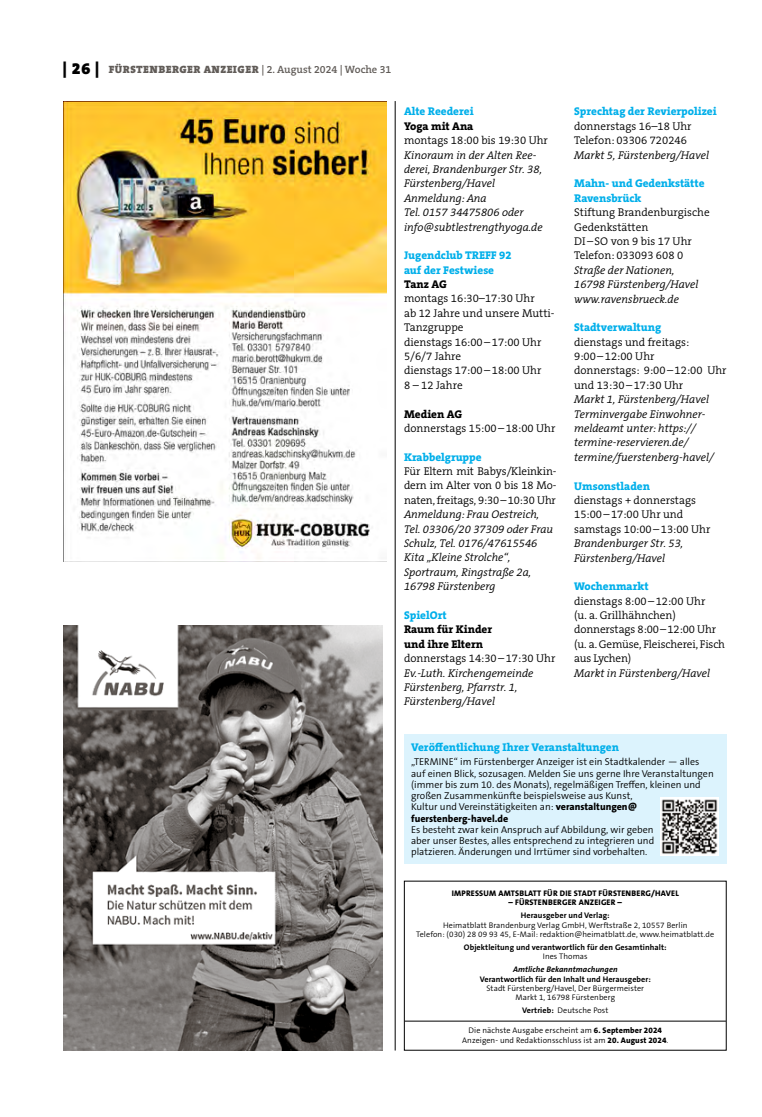
<style>
.page{position:relative;width:762px;height:1117px;background:#fff}
.page>*{position:absolute;margin:0;border:0;box-sizing:border-box;transform-origin:0 0}
.t1{font:300 11.25px/14.4px "The Serif B W4";color:#000}
.t2{font:italic 300 11.25px/14.4px "The Serif B W4";color:#000}
.t3{font:800 11.25px/14.4px "The Serif B W8";color:#00afea}
.t4{font:800 11.25px/14.4px "The Serif B W8";color:#000}
.t5{font:900 10.62px "The Serif B W9";letter-spacing:.045em;color:#615c58}
.t6{font:300 10px/11.2px "The Sans B W4";color:#000}
.t7{font:800 10px "The Sans B W8";color:#000}
.t8{font:300 8.12px/9.4px "The Sans B W4";letter-spacing:.01em;color:#000;text-align:center}
.t9{font:700 8.12px "The Sans B W7";letter-spacing:.01em;color:#000}
.t10{font:800 8.12px "The Sans B W8";letter-spacing:.03em;color:#000}
.t11{font:italic 700 8.12px "The Sans B W7";letter-spacing:.01em;color:#000}
.s1{font-size:16.25px;color:#000}
.s2{font-family:"The Serif B W6";font-weight:600}
.s3{font-family:"The Sans B W8";font-weight:800}
.s4{font-family:"The Sans B W7";font-weight:700}
</style>
<div class="page">
<hr style="left:395px;top:101px;width:1px;height:949px;background:#000">
<div style="left:404px;top:733px;width:322px;height:130px;background:#dcf3fd"></div>
<img style="left:661px;top:797px;width:57px;height:58px">
<img style="left:64px;top:101px;width:322px;height:458px">
<img style="left:64px;top:625px;width:319px;height:425px">
<hr style="left:405px;top:1020px;width:321px;height:1px;background:#000">
<p class="t5" style="left:63px;top:63px;width:330px"><span class="s1">| 26 |</span> FÜRSTENBERGER ANZEIGER <span class="s2">| 2. August 2024 | Woche 31</span></p>
<p class="t3" style="left:404px;top:104px;width:71px">Alte Reederei</p>
<p class="t4" style="left:404px;top:119px;width:71px">Yoga mit Ana</p>
<p class="t1" style="left:404px;top:133px;width:145px">montags 18:00 bis 19:30 Uhr</p>
<p class="t2" style="left:404px;top:148px;width:140px">Kinoraum in der Alten Ree&shy;derei, Brandenburger Str. 38,<br>Fürstenberg/Havel<br>Anmeldung: Ana<br>Tel. 0157 34475806 oder info@subtlestrengthyoga.de</p>
<p class="t3" style="left:404px;top:248px;width:109px">Jugendclub TREFF 92 auf der Festwiese</p>
<p class="t4" style="left:404px;top:277px;width:44px">Tanz AG</p>
<p class="t1" style="left:404px;top:291px;width:152px">montags 16:30–17:30 Uhr<br>ab 12 Jahre und unsere Mutti-<br>Tanzgruppe<br>dienstags 16:00–17:00 Uhr<br>5/6/7 Jahre<br>dienstags 17:00–18:00 Uhr<br>8 – 12 Jahre</p>
<p class="t4" style="left:404px;top:406px;width:60px">Medien AG</p>
<p class="t1" style="left:404px;top:421px;width:153px">donnerstags 15:00–18:00 Uhr</p>
<p class="t3" style="left:404px;top:449px;width:79px">Krabbelgruppe</p>
<p class="t1" style="left:404px;top:464px;width:154px;text-align:justify">Für Eltern mit Babys/Kleinkin&shy;dern im Alter von 0 bis 18 Mo&shy;naten, freitags, 9:30–10:30 Uhr</p>
<p class="t2" style="left:404px;top:507px;width:151px">Anmeldung: Frau Oestreich,<br>Tel. 03306/20 37309 oder Frau<br>Schulz, Tel. 0176/47615546<br>Kita „Kleine Strolche“,<br>Sportraum, Ringstraße 2a,<br>16798 Fürstenberg</p>
<p class="t3" style="left:404px;top:607px;width:44px">SpielOrt</p>
<p class="t4" style="left:404px;top:622px;width:90px">Raum für Kinder und ihre Eltern</p>
<p class="t1" style="left:404px;top:651px;width:153px">donnerstags 14:30–17:30 Uhr</p>
<p class="t2" style="left:404px;top:665px;width:131px">Ev.-Luth. Kirchengemeinde<br>Fürstenberg, Pfarrstr. 1,<br>Fürstenberg/Havel</p>
<p class="t3" style="left:574px;top:104px;width:144px">Sprechtag der Revierpolizei</p>
<p class="t1" style="left:574px;top:119px;width:119px">donnerstags 16–18 Uhr<br>Telefon: 03306 720246</p>
<p class="t2" style="left:574px;top:148px;width:136px">Markt 5, Fürstenberg/Havel</p>
<p class="t3" style="left:574px;top:176px;width:132px">Mahn- und Gedenkstätte<br>Ravensbrück</p>
<p class="t1" style="left:574px;top:205px;width:137px">Stiftung Brandenburgische<br>Gedenkstätten<br>DI–SO von 9 bis 17 Uhr<br>Telefon: 033093 608 0</p>
<p class="t2" style="left:574px;top:263px;width:126px">Straße der Nationen,<br>16798 Fürstenberg/Havel www.ravensbrueck.de</p>
<p class="t3" style="left:574px;top:320px;width:89px">Stadtverwaltung</p>
<p class="t1" style="left:574px;top:334px;width:154px">dienstags und freitags:<br>9:00–12:00 Uhr<br>donnerstags: 9:00–12:00 Uhr und 13:30–17:30 Uhr</p>
<p class="t2" style="left:574px;top:392px;width:141px">Markt 1, Fürstenberg/Havel<br>Terminvergabe Einwohner&shy;meldeamt unter: https:// termine-reservieren.de/ termine/fuerstenberg-havel/</p>
<p class="t3" style="left:574px;top:478px;width:77px">Umsonstladen</p>
<p class="t1" style="left:574px;top:493px;width:138px">dienstags + donnerstags<br>15:00–17:00 Uhr und samstags 10:00–13:00 Uhr</p>
<p class="t2" style="left:574px;top:536px;width:111px">Brandenburger Str. 53,<br>Fürstenberg/Havel</p>
<p class="t3" style="left:574px;top:579px;width:76px">Wochenmarkt</p>
<p class="t1" style="left:574px;top:593px;width:152px">dienstags 8:00–12:00 Uhr<br>(u. a. Grillhähnchen) donnerstags 8:00–12:00 Uhr (u. a. Gemüse, Fleischerei, Fisch aus Lychen)</p>
<p class="t2" style="left:574px;top:665px;width:138px">Markt in Fürstenberg/Havel</p>
<p class="t3" style="left:411px;top:739px;width:209px">Veröffentlichung Ihrer Veranstaltungen</p>
<p class="t6" style="left:411px;top:756px;width:304px">„TERMINE“ im Fürstenberger Anzeiger ist ein Stadtkalender — alles auf einen Blick, sozusagen. Melden Sie uns gerne Ihre Veranstaltungen (immer bis zum 10. des Monats), regelmäßigen Treffen, kleinen und großen Zusammenkünfte beispielsweise aus Kunst,<br>Kultur und Vereinstätigkeiten an: <span class="s3">VERANSTALTUNGEN@</span></p>
<p class="t7" style="left:411px;top:811px;width:99px">FUERSTENBERG-HAVEL.DE</p>
<p class="t6" style="left:411px;top:823px;width:245px;text-align:justify">Es besteht zwar kein Anspruch auf Abbildung, wir geben aber unser Bestes, alles entsprechend zu integrieren und platzieren. Änderungen und Irrtümer sind vorbehalten.</p>
<p class="t10" style="left:452px;top:887px;width:9px">IMPRESSUM</p>
<p class="t10" style="left:498px;top:887px;width:9px">AMTS</p>
<p class="t10" style="left:519px;top:887px;width:7px">BLATT</p>
<p class="t10" style="left:543px;top:887px;width:22px">FÜR DIE</p>
<p class="t10" style="left:574px;top:887px;width:6px">STADT</p>
<p class="t10" style="left:598px;top:887px;width:12px">FÜRSTE</p>
<p class="t10" style="left:625px;top:887px;width:14px">NBERG</p>
<p class="t10" style="left:651px;top:887px;width:16px">/HAVEL</p>
<p class="t10" style="left:509px;top:897px;width:19px">– FÜRSTE</p>
<p class="t10" style="left:542px;top:897px;width:13px">NBERGER</p>
<p class="t10" style="left:579px;top:897px;width:21px">ANZEIGER</p>
<p class="t10" style="left:617px;top:897px;width:6px">–</p>
<p class="t9" style="left:521px;top:910px;width:90px">Herausgeber und Verlag:</p>
<p class="t8" style="left:416px;top:920px;width:299px">Heimatblatt Brandenburg Verlag GmbH, Werftstraße 2, 10557 Berlin<br>Telefon: (030) 28 09 93 45, E-Mail: redaktion@heimatblatt.de, www.heimatblatt.de</p>
<p class="t9" style="left:464px;top:941px;width:204px">Objektleitung und verantwortlich für den Gesamtinhalt:</p>
<p class="t8" style="left:543px;top:951px;width:46px">Ines Thomas</p>
<p class="t11" style="left:513px;top:964px;width:106px">Amtliche Bekanntmachungen</p>
<p class="t9" style="left:480px;top:973px;width:173px">Verantwortlich für den Inhalt und Herausgeber:</p>
<p class="t8" style="left:486px;top:983px;width:159px">Stadt Fürstenberg/Havel, Der Bürgermeister<br>Markt 1, 16798 Fürstenberg</p>
<p class="t8" style="left:522px;top:1005px;width:88px"><span class="s4">Vertrieb:</span> Deutsche Post</p>
<p class="t8" style="left:462px;top:1025px;width:208px">Die nächste Ausgabe erscheint am <span class="s3">6. SEPTEMBER 2024<br></span>Anzeigen- und Redaktionsschluss ist am <span class="s3">20. AUGUST 2024</span>.</p>
</div>
